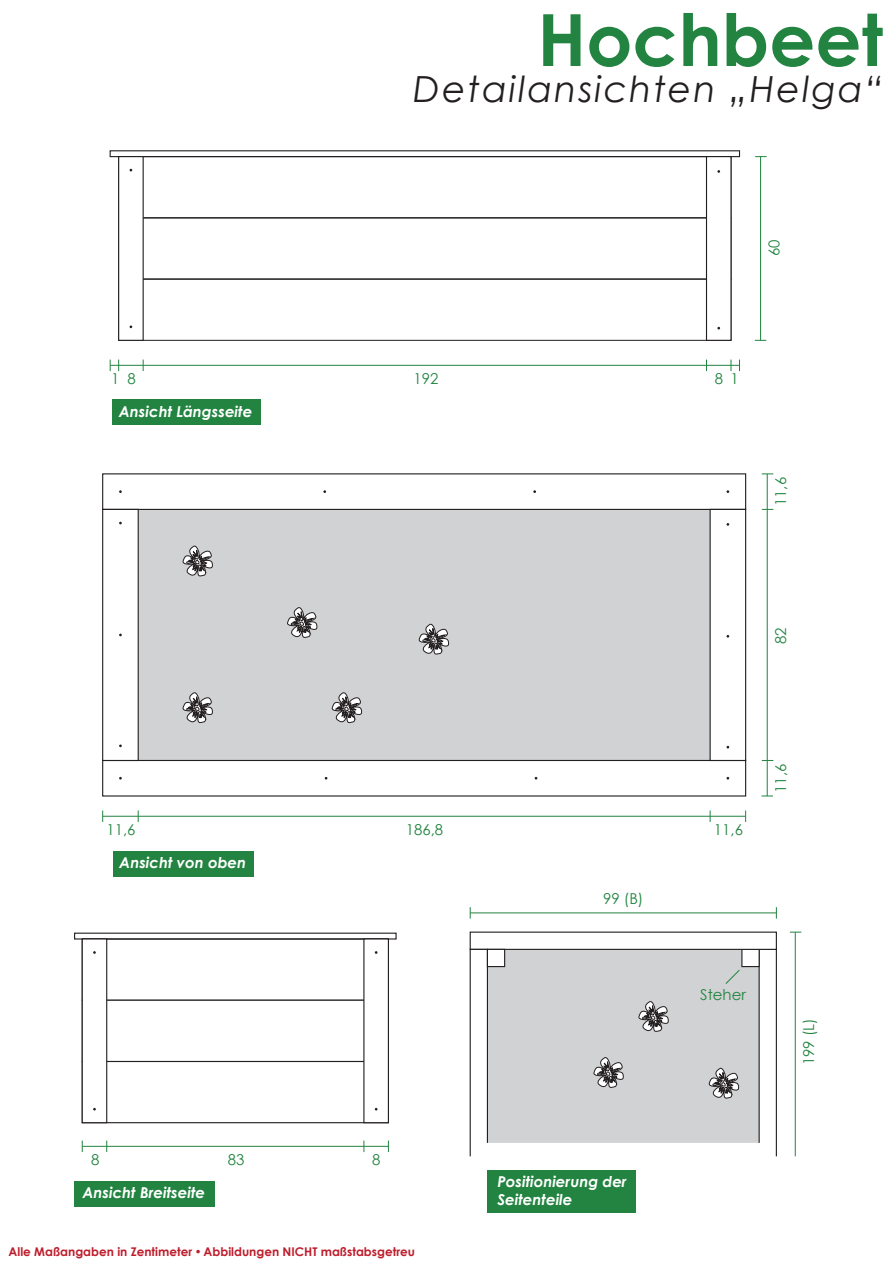
<style>
.page{position:relative;width:893px;height:1263px;background:#fff}
.page>*{position:absolute;margin:0;border:0;box-sizing:border-box;transform-origin:0 0}
.t1{font:700 72px "Century Gothic";color:#228440}
.t2{font:italic 36px "Century Gothic";letter-spacing:.06em;color:#231f20}
.t3{font:italic 700 15px/18px "Century Gothic";color:#fff}
.t4{font:15px "Century Gothic";color:#228440}
.t5{font:700 12px "Century Gothic";color:#be1d2c}
</style>
<div class="page">
<div style="left:74px;top:1181px;width:141px;height:26px;background:#228440"></div>
<div style="left:82px;top:1061px;width:307px;height:62px;background:#fff;border:1px solid #231f20"></div>
<div style="left:82px;top:938px;width:307px;height:63px;background:#fff;border:1px solid #231f20"></div>
<div style="left:82px;top:1000px;width:307px;height:62px;background:#fff;border:1px solid #231f20"></div>
<div style="left:74px;top:932px;width:323px;height:7px;border:1px solid #231f20"></div>
<div style="left:82px;top:938px;width:25px;height:185px;background:#fff;border:1px solid #231f20"></div>
<div style="left:363px;top:938px;width:26px;height:185px;background:#fff;border:1px solid #231f20"></div>
<hr style="left:82px;top:1146px;width:306px;height:1px;background:#228440">
<svg style="left:82px;top:1140px;width:1px;height:12px"></svg>
<svg style="left:364px;top:1140px;width:1px;height:12px"></svg>
<svg style="left:388px;top:1140px;width:1px;height:12px"></svg>
<div style="left:112px;top:399px;width:149px;height:26px;background:#228440"></div>
<div style="left:118px;top:279px;width:613px;height:62px;border:1px solid #231f20"></div>
<div style="left:118px;top:217px;width:614px;height:63px;border:1px solid #231f20"></div>
<div style="left:110px;top:150px;width:630px;height:7px;border:1px solid #231f20"></div>
<div style="left:118px;top:156px;width:26px;height:185px;background:#fff;border:1px solid #231f20"></div>
<div style="left:706px;top:156px;width:26px;height:185px;background:#fff;border:1px solid #231f20"></div>
<hr style="left:110px;top:365px;width:629px;height:1px;background:#228440">
<hr style="left:760px;top:157px;width:1px;height:183px;background:#228440">
<svg style="left:755px;top:156px;width:12px;height:1px"></svg>
<div style="left:113px;top:851px;width:140px;height:25px;background:#228440"></div>
<div style="left:119px;top:492px;width:609px;height:285px;background:#d1d2d4"></div>
<div style="left:102px;top:473px;width:644px;height:37px;background:#fff;border:1px solid #231f20"></div>
<div style="left:102px;top:760px;width:644px;height:36px;background:#fff;border:1px solid #231f20"></div>
<div style="left:102px;top:509px;width:37px;height:252px;background:#fff;border:1px solid #231f20"></div>
<div style="left:710px;top:509px;width:36px;height:252px;background:#fff;border:1px solid #231f20"></div>
<svg style="left:182px;top:545px;width:31px;height:32px"></svg>
<svg style="left:418px;top:623px;width:31px;height:32px"></svg>
<svg style="left:287px;top:607px;width:31px;height:31px"></svg>
<svg style="left:331px;top:692px;width:31px;height:31px"></svg>
<svg style="left:182px;top:692px;width:31px;height:31px"></svg>
<hr style="left:103px;top:816px;width:643px;height:1px;background:#228440">
<svg style="left:102px;top:810px;width:1px;height:12px"></svg>
<svg style="left:138px;top:810px;width:1px;height:12px"></svg>
<svg style="left:710px;top:810px;width:1px;height:12px"></svg>
<svg style="left:745px;top:810px;width:1px;height:12px"></svg>
<hr style="left:767px;top:474px;width:1px;height:322px;background:#228440">
<svg style="left:761px;top:796px;width:12px;height:1px"></svg>
<div style="left:489px;top:950px;width:269px;height:193px;background:#d1d2d4"></div>
<div style="left:487px;top:1170px;width:149px;height:43px;background:#228440"></div>
<hr style="left:795px;top:932px;width:1px;height:224px;background:#228440">
<svg style="left:725px;top:969px;width:15px;height:16px"></svg>
<hr style="left:470px;top:912px;width:306px;height:1px;background:#228440">
<svg style="left:776px;top:907px;width:1px;height:12px"></svg>
<svg style="left:632px;top:992px;width:37px;height:41px;background:#b1b1b2"></svg>
<svg style="left:703px;top:1059px;width:36px;height:41px"></svg>
<svg style="left:758px;top:950px;width:19px;height:207px"></svg>
<div style="left:741px;top:949px;width:19px;height:18px;background:#fff;border:1px solid #231f20"></div>
<div style="left:470px;top:931px;width:307px;height:19px;background:#fff;border:1px solid #231f20"></div>
<svg style="left:469px;top:948px;width:20px;height:209px"></svg>
<div style="left:487px;top:949px;width:18px;height:18px;background:#fff;border:1px solid #231f20"></div>
<svg style="left:470px;top:907px;width:1px;height:12px"></svg>
<svg style="left:587px;top:1048px;width:37px;height:41px;background:#b1b1b2"></svg>
<h1 class="t1" style="left:537px;top:-15px;width:347px">Hochbeet</h1>
<h2 class="t2" style="left:413px;top:64px;width:471px">Detailansichten „Helga“</h2>
<p class="t4" style="left:764px;top:256px;width:18px;rotate:-90deg">60</p>
<p class="t4" style="left:111px;top:368px;width:26px">1 8</p>
<p class="t4" style="left:414px;top:368px;width:26px">192</p>
<p class="t4" style="left:715px;top:368px;width:26px">8 1</p>
<p class="t3" style="left:119px;top:402px;width:135px">Ansicht Längsseite</p>
<p class="t4" style="left:770px;top:506px;width:31px;rotate:-90deg">11,6</p>
<p class="t4" style="left:770px;top:644px;width:18px;rotate:-90deg">82</p>
<p class="t4" style="left:106px;top:819px;width:31px">11,6</p>
<p class="t4" style="left:406px;top:819px;width:39px">186,8</p>
<p class="t4" style="left:714px;top:819px;width:31px">11,6</p>
<p class="t3" style="left:119px;top:853px;width:128px">Ansicht von oben</p>
<p class="t4" style="left:603px;top:888px;width:42px">99 (B)</p>
<p class="t4" style="left:770px;top:793px;width:31px;rotate:-90deg">11,6</p>
<p class="t4" style="left:700px;top:984px;width:47px">Steher</p>
<p class="t4" style="left:798px;top:1065px;width:49px;rotate:-90deg">199 (L)</p>
<p class="t4" style="left:91px;top:1149px;width:10px">8</p>
<p class="t4" style="left:228px;top:1149px;width:18px">83</p>
<p class="t4" style="left:372px;top:1149px;width:10px">8</p>
<p class="t3" style="left:82px;top:1183px;width:124px">Ansicht Breitseite</p>
<p class="t5" style="left:9px;top:1243px;width:408px">Alle Maßangaben in Zentimeter • Abbildungen NICHT maßstabsgetreu</p>
<p class="t3" style="left:497px;top:1172px;width:131px">Positionierung der<br>Seitenteile</p>
</div>
